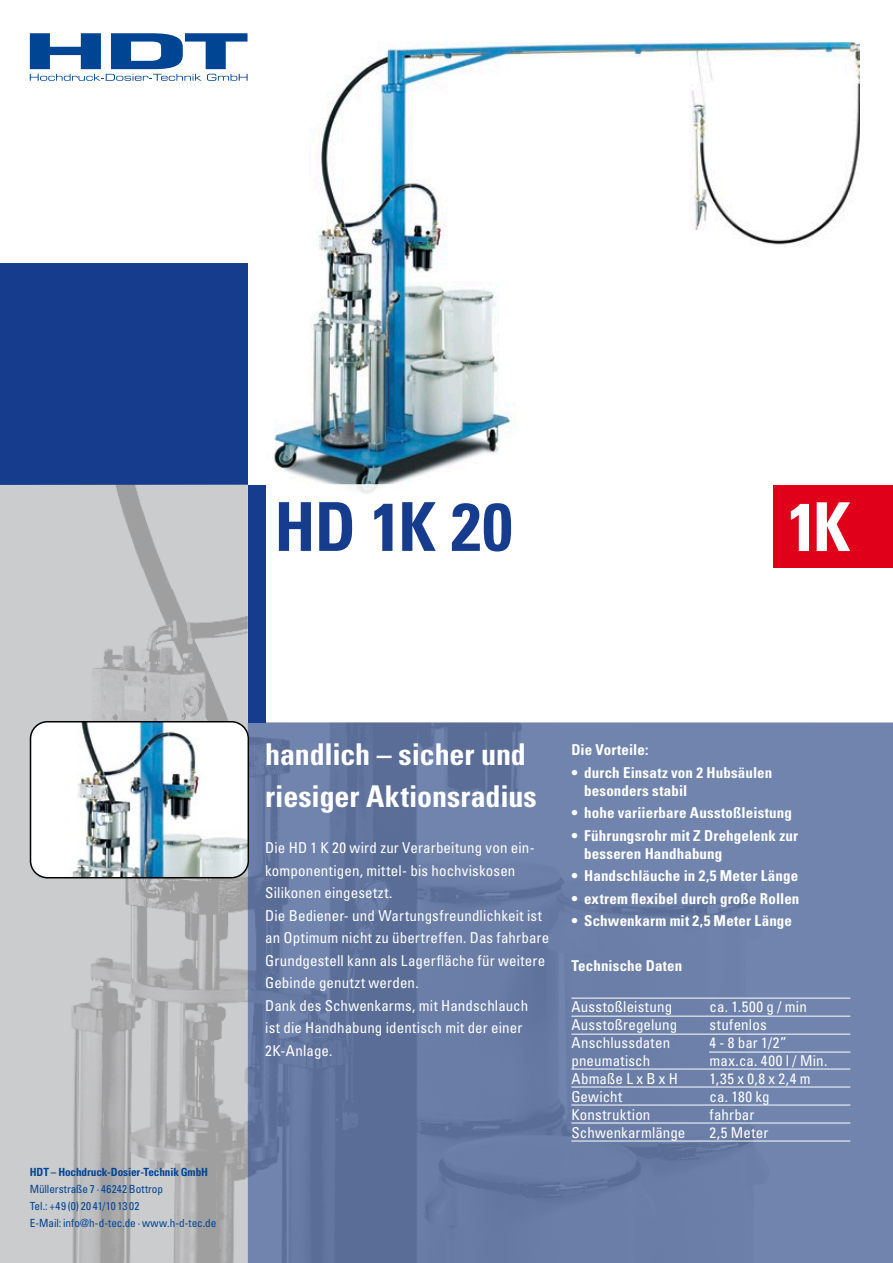
<style>
.page{position:relative;width:893px;height:1263px;background:#fff}
.page>*{position:absolute;margin:0;border:0;box-sizing:border-box;transform-origin:0 0}
.t1{font:700 condensed 67.5px "Univers";color:#163c8e}
.t2{font:700 condensed 67.5px "Univers";color:#fff}
.t3{font:700 condensed 30px/42px "Univers";letter-spacing:-.005em;color:#fff}
.t4{font:condensed 15px/22.5px "Univers";letter-spacing:.01em;color:#fff}
.t5{font:700 condensed 15px/18px "Univers";letter-spacing:.01em;color:#fff}
.t6{font:condensed 11.25px/16.8px "Univers";letter-spacing:-.005em;color:#004494}
.t7{font:700 condensed 11.25px "Univers";letter-spacing:-.01em;color:#004494}
</style>
<div class="page">
<img style="left:274px;top:42px;width:586px;height:443px">
<svg style="left:30px;top:33px;width:218px;height:48px"></svg>
<div style="left:0;top:263px;width:248px;height:222px;background:#163c8e"></div>
<img style="left:0;top:485px;width:266px;height:778px">
<svg style="left:248px;top:722px;width:645px;height:541px;background:#6a7da6"></svg>
<div style="left:248px;top:485px;width:645px;height:83px;background:#fff"></div>
<div style="left:248px;top:485px;width:17px;height:237px;background:#163c8e"></div>
<div style="left:773px;top:485px;width:120px;height:82px;background:#e10019"></div>
<hr style="left:571px;top:1034px;width:279px;height:1px;background:#fff">
<hr style="left:709px;top:1052px;width:141px;height:1px;background:#fff">
<hr style="left:571px;top:1068px;width:279px;height:1px;background:#fff">
<hr style="left:571px;top:1086px;width:279px;height:1px;background:#fff">
<hr style="left:571px;top:998px;width:279px;height:1px;background:#fff">
<hr style="left:571px;top:1122px;width:279px;height:1px;background:#fff">
<hr style="left:571px;top:1140px;width:279px;height:1px;background:#fff">
<hr style="left:571px;top:1104px;width:279px;height:1px;background:#fff">
<hr style="left:571px;top:1016px;width:279px;height:1px;background:#fff">
<img style="left:31px;top:722px;width:217px;height:156px">
<div style="left:30px;top:721px;width:219px;height:157px;border:2px solid #000;border-radius:17px"></div>
<h1 class="t1" style="left:274px;top:485px;width:240px">HD 1K 20</h1>
<h1 class="t2" style="left:787px;top:486px;width:65px">1K</h1>
<p class="t7" style="left:30px;top:1165px;width:180px">HDT – Hochdruck-Dosier-Technik GmbH</p>
<p class="t6" style="left:30px;top:1180px;width:188px">Müllerstraße 7 · 46242 Bottrop<br>Tel.: +49 (0) 20 41/10 13 02<br>E-Mail: info@h-d-tec.de · www.h-d-tec.de</p>
<h2 class="t3" style="left:265px;top:733px;width:273px">handlich – sicher und riesiger Aktionsradius</h2>
<p class="t4" style="left:265px;top:836px;width:285px">Die HD 1 K 20 wird zur Verarbeitung von ein&shy;komponentigen, mittel- bis hochviskosen Silikonen eingesetzt.<br>Die Bediener- und Wartungsfreundlichkeit ist an Optimum nicht zu übertreffen. Das fahrbare Grundgestell kann als Lagerfläche für weitere Gebinde genutzt werden.<br>Dank des Schwenkarms, mit Handschlauch<br>ist die Handhabung identisch mit der einer 2K-Anlage.</p>
<p class="t5" style="left:571px;top:741px;width:78px">Die Vorteile:</p>
<p class="t5" style="left:584px;top:763px;width:190px;text-indent:-13px">• durch Einsatz von 2 Hubsäulen besonders stabil</p>
<p class="t5" style="left:571px;top:804px;width:222px">• hohe variierbare Ausstoßleistung</p>
<p class="t5" style="left:584px;top:826px;width:215px;text-indent:-13px">• Führungsrohr mit Z Drehgelenk zur besseren Handhabung</p>
<p class="t5" style="left:571px;top:867px;width:228px">• Handschläuche in 2,5 Meter Länge</p>
<p class="t5" style="left:571px;top:889px;width:230px">• extrem flexibel durch große Rollen</p>
<p class="t5" style="left:571px;top:912px;width:222px">• Schwenkarm mit 2,5 Meter Länge</p>
<p class="t5" style="left:571px;top:957px;width:112px">Technische Daten</p>
<p class="t4" style="left:571px;top:995px;width:102px">Ausstoßleistung</p>
<p class="t4" style="left:710px;top:995px;width:99px">ca. 1.500 g / min</p>
<p class="t4" style="left:571px;top:1013px;width:107px">Ausstoßregelung</p>
<p class="t4" style="left:710px;top:1013px;width:59px">stufenlos</p>
<p class="t4" style="left:571px;top:1031px;width:100px">Anschlussdaten</p>
<p class="t4" style="left:710px;top:1031px;width:79px">4 - 8 bar 1/2”</p>
<p class="t4" style="left:571px;top:1049px;width:80px">pneumatisch</p>
<p class="t4" style="left:710px;top:1049px;width:119px">max.ca. 400 l / Min.</p>
<p class="t4" style="left:571px;top:1067px;width:108px">Abmaße L x B x H</p>
<p class="t4" style="left:710px;top:1067px;width:103px">1,35 x 0,8 x 2,4 m</p>
<p class="t4" style="left:571px;top:1085px;width:53px">Gewicht</p>
<p class="t4" style="left:710px;top:1085px;width:62px">ca. 180 kg</p>
<p class="t4" style="left:571px;top:1103px;width:81px">Konstruktion</p>
<p class="t4" style="left:710px;top:1103px;width:46px">fahrbar</p>
<p class="t4" style="left:571px;top:1121px;width:116px">Schwenkarmlänge</p>
<p class="t4" style="left:710px;top:1121px;width:60px">2,5 Meter</p>
</div>
